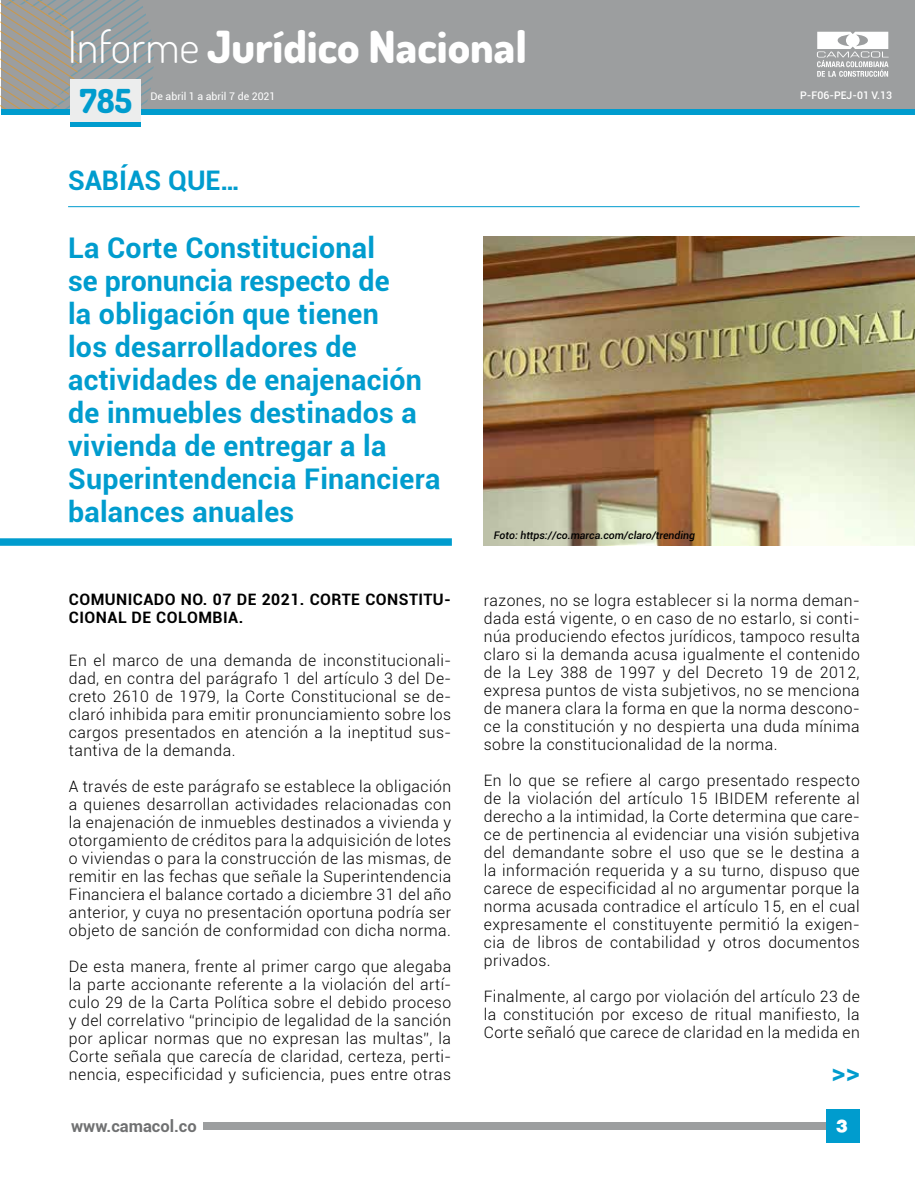
<style>
.page{position:relative;width:915px;height:1191px;background:#fff}
.page>*{position:absolute;margin:0;border:0;box-sizing:border-box;transform-origin:0 0}
.t1{font:800 44.25px "Dosis";color:#fff}
.t2{font:800 33px "Dosis";color:#009cce}
.t3{font:700 28.5px/33px "Roboto";letter-spacing:.01em;color:#009cce}
.t4{font:700 27px "Roboto";color:#009cce}
.t5{font:900 19.5px "Roboto";color:#fff}
.t6{font:900 19.5px "Helvetica";color:#fff}
.t7{font:700 16.5px "Roboto";color:#707172}
.t8{font:300 15.75px/18px "Roboto";letter-spacing:.03em;color:#000;text-align:justify}
.t9{font:700 15.75px/18px "Roboto";letter-spacing:.03em;color:#000}
.t10{font:italic 500 10.5px "Roboto";color:#000}
.t11{font:10.5px "Roboto";color:#fff}
.t12{font:500 10.5px "Roboto";color:#fff}
.s1{font-weight:300}
</style>
<div class="page">
<div style="left:203px;top:1122px;width:655px;height:7px;background:#9c9e9f"></div>
<div style="left:825px;top:1109px;width:33px;height:34px;background:#009cce"></div>
<div style="left:1px;top:0;width:913px;height:108px;background:#9c9e9f"></div>
<div style="left:1px;top:109px;width:913px;height:5px;background:#009cce"></div>
<svg style="left:1px;top:0;width:158px;height:109px"></svg>
<svg style="left:817px;top:32px;width:71px;height:45px"></svg>
<div style="left:70px;top:122px;width:70px;height:5px;background:#009cce"></div>
<div style="left:70px;top:79px;width:70px;height:43px;background:#eceded"></div>
<img style="left:483px;top:236px;width:431px;height:310px">
<div style="left:0;top:538px;width:451px;height:8px;background:#009cce"></div>
<hr style="left:68px;top:206px;width:791px;height:1px;background:#009cce">
<h1 class="t1" style="left:68px;top:18px;width:460px"><span class="s1">Informe</span> Jurídico Nacional</h1>
<h2 class="t2" style="left:80px;top:80px;width:54px">785</h2>
<p class="t11" style="left:150px;top:89px;width:127px">De abril 1 a abril 7 de 2021</p>
<h3 class="t4" style="left:68px;top:162px;width:174px">Sabías que…</h3>
<h3 class="t3" style="left:68px;top:230px;width:373px">La Corte Constitucional<br>se pronuncia respecto de<br>la obligación que tienen<br>los desarrolladores de actividades de enajenación de inmuebles destinados a vivienda de entregar a la<br>Superintendencia Financiera balances anuales</h3>
<p class="t10" style="left:493px;top:527px;width:203px">Foto: https://co.marca.com/claro/trending</p>
<p class="t12" style="left:800px;top:87px;width:93px">P-F06-PEJ-01 V.13</p>
<p class="t9" style="left:69px;top:590px;width:383px">Comunicado No. 07 de 2021. Corte Constitu&shy;cional de Colombia.</p>
<p class="t8" style="left:69px;top:650px;width:384px">En el marco de una demanda de inconstitucionali&shy;dad, en contra del parágrafo 1 del artículo 3 del De&shy;creto 2610 de 1979, la Corte Constitucional se de&shy;claró inhibida para emitir pronunciamiento sobre los cargos presentados en atención a la ineptitud sus&shy;tantiva de la demanda.</p>
<p class="t8" style="left:69px;top:776px;width:384px">A través de este parágrafo se establece la obligación a quienes desarrollan actividades relacionadas con la enajenación de inmuebles destinados a vivienda y otorgamiento de créditos para la adquisición de lotes o viviendas o para la construcción de las mismas, de remitir en las fechas que señale la Superintendencia Financiera el balance cortado a diciembre 31 del año anterior, y cuya no presentación oportuna podría ser objeto de sanción de conformidad con dicha norma.</p>
<p class="t8" style="left:69px;top:956px;width:384px">De esta manera, frente al primer cargo que alegaba la parte accionante referente a la violación del artí&shy;culo 29 de la Carta Política sobre el debido proceso y del correlativo “principio de legalidad de la sanción por aplicar normas que no expresan las multas”, la Corte señala que carecía de claridad, certeza, perti&shy;nencia, especificidad y suficiencia, pues entre otras</p>
<p class="t8" style="left:483px;top:590px;width:377px">razones, no se logra establecer si la norma deman&shy;dada está vigente, o en caso de no estarlo, si conti&shy;núa produciendo efectos jurídicos, tampoco resulta claro si la demanda acusa igualmente el contenido de la Ley 388 de 1997 y del Decreto 19 de 2012, expresa puntos de vista subjetivos, no se menciona de manera clara la forma en que la norma descono&shy;ce la constitución y no despierta una duda mínima sobre la constitucionalidad de la norma.</p>
<p class="t8" style="left:483px;top:770px;width:377px">En lo que se refiere al cargo presentado respecto de la violación del artículo 15 IBIDEM referente al derecho a la intimidad, la Corte determina que care&shy;ce de pertinencia al evidenciar una visión subjetiva del demandante sobre el uso que se le destina a la información requerida y a su turno, dispuso que carece de especificidad al no argumentar porque la norma acusada contradice el artículo 15, en el cual expresamente el constituyente permitió la exigen&shy;cia de libros de contabilidad y otros documentos privados.</p>
<p class="t8" style="left:483px;top:986px;width:377px">Finalmente, al cargo por violación del artículo 23 de la constitución por exceso de ritual manifiesto, la Corte señaló que carece de claridad en la medida en</p>
<h3 class="t4" style="left:831px;top:1052px;width:30px">&gt;&gt;</h3>
<p class="t7" style="left:71px;top:1114px;width:127px">www.camacol.co</p>
<p class="t5" style="left:836px;top:1114px;width:13px">1</p>
<p class="t6" style="left:836px;top:1118px;width:13px">3</p>
</div>
